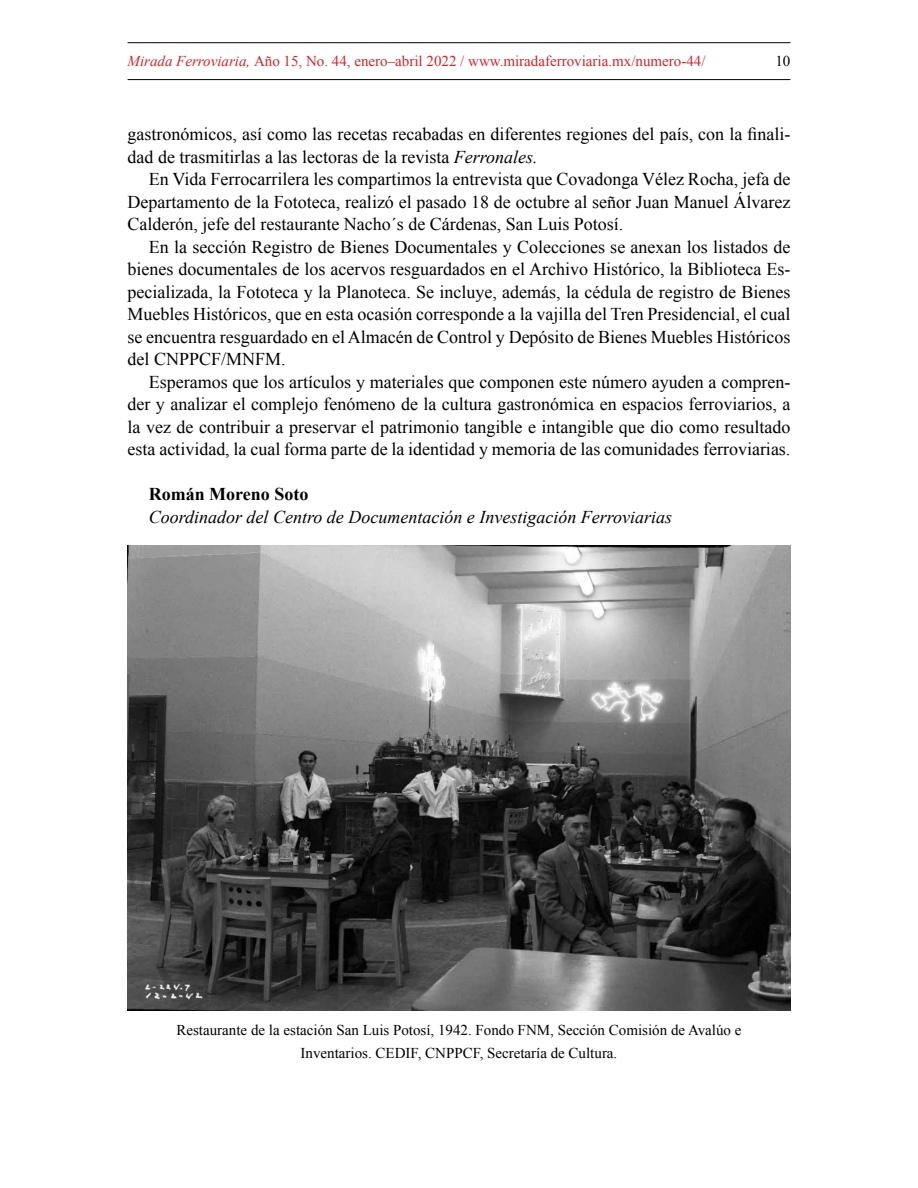
<style>
.page{position:relative;width:918px;height:1188px;background:#fff}
.page>*{position:absolute;margin:0;border:0;box-sizing:border-box;transform-origin:0 0}
.t1{font:18px/22.5px "Times New Roman";color:#000;text-align:justify}
.t2{font:italic 18px "Times New Roman";color:#000}
.t3{font:700 18px "Times New Roman";color:#000}
.t4{font:15px/22.5px "Times New Roman";color:#000;text-align:center}
.t5{font:15px "Times New Roman";color:#d2232a}
.s1{font-style:italic}
.s2{font-style:inherit}
</style>
<div class="page">
<hr style="left:128px;top:42px;width:662px;height:1px;background:#000">
<hr style="left:128px;top:79px;width:662px;height:1px;background:#000">
<img style="left:128px;top:545px;width:662px;height:465px">
<p class="t5" style="left:128px;top:51px;width:579px"><span class="s1">Mirada Ferroviaria,</span> Año 15, No. 44, enero–abril 2022 / www.miradaferroviaria.mx/numero-44/</p>
<p class="t4" style="left:775px;top:49px;width:16px">10</p>
<p class="t1" style="left:128px;top:122px;width:664px">gastronómicos, así como las recetas recabadas en diferentes regiones del país, con la finali&shy;dad de trasmitirlas a las lectoras de la revista <span class="s1">Ferronales.</span></p>
<p class="t1" style="left:128px;top:167px;width:664px;text-indent:21px">En Vida Ferrocarrilera les compartimos la entrevista que Covadonga Vélez Rocha, jefa de Departamento de la Fototeca, realizó el pasado 18 de octubre al señor Juan Manuel Álvarez Calderón, jefe del restaurante Nacho´s de Cárdenas, San Luis Potosí.</p>
<p class="t1" style="left:128px;top:235px;width:664px;text-indent:21px">En la sección Registro de Bienes Documentales y Colecciones se anexan los listados de bienes documentales de los acervos resguardados en el Archivo Histórico, la Biblioteca Es&shy;pecializada, la Fototeca y la Planoteca. Se incluye, además, la cédula de registro de Bienes Muebles Históricos, que en esta ocasión corresponde a la vajilla del Tren Presidencial, el cual se encuentra resguardado en el Almacén de Control y Depósito de Bienes Muebles Históricos del <span class="s2">CNPPCF/MNFM</span>.</p>
<p class="t1" style="left:128px;top:370px;width:664px;text-indent:21px">Esperamos que los artículos y materiales que componen este número ayuden a compren&shy;der y analizar el complejo fenómeno de la cultura gastronómica en espacios ferroviarios, a la vez de contribuir a preservar el patrimonio tangible e intangible que dio como resultado esta actividad, la cual forma parte de la identidad y memoria de las comunidades ferroviarias.</p>
<p class="t3" style="left:149px;top:482px;width:161px">Román Moreno Soto</p>
<p class="t2" style="left:149px;top:504px;width:525px">Coordinador del Centro de Documentación e Investigación Ferroviarias</p>
<p class="t4" style="left:176px;top:1019px;width:567px">Restaurante de la estación San Luis Potosí, 1942. Fondo <span class="s2">FNM</span>, Sección Comisión de Avalúo e<br>Inventarios. <span class="s2">CEDIF, CNPPCF</span>, Secretaría de Cultura.</p>
</div>
